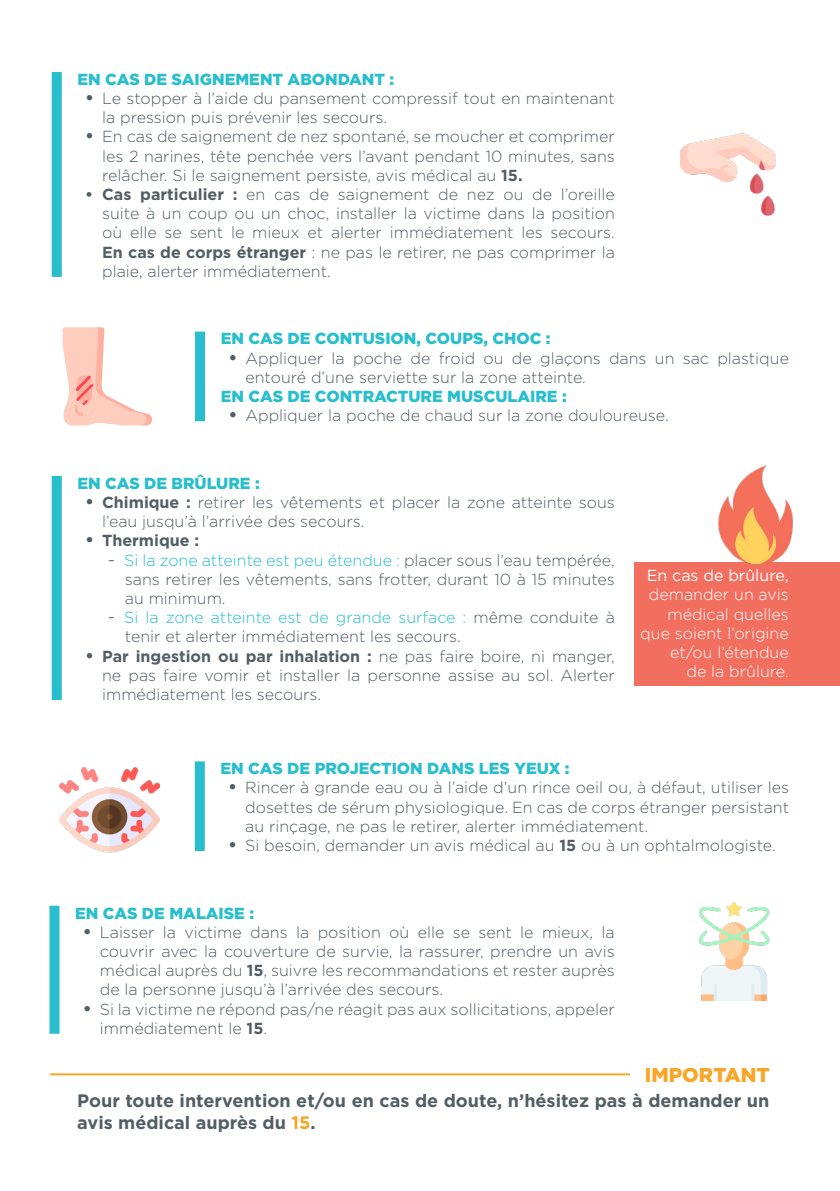
<style>
.page{position:relative;width:840px;height:1191px;background:#fff}
.page>*{position:absolute;margin:0;border:0;box-sizing:border-box;transform-origin:0 0}
.texte{font:900 20px "Gotham";color:#f9a628}
.texte-2{font:700 18px/21.6px "Gotham";color:#525e65}
.t1{font:300 16px/19.2px "Gotham";color:#525e65;text-align:justify}
.Bordure_gauche{font:900 16px "Gotham";color:#28bece}
.bordure___puce_gauch{font:300 16px/19.2px "Gotham";color:#fff;text-align:right}
.t2{font:700 16px "Gotham";color:#525e65}
.s1{font-weight:700;font-size:18px}
.s2{font-weight:700}
.s3{font-size:18px}
.s4{color:#28bece}
.s5{font-weight:400}
.s6{color:#f9a628}
</style>
<div class="page">
<div style="left:52px;top:72px;width:10px;height:205px;background:#28bece"></div>
<div style="left:195px;top:331px;width:10px;height:90px;background:#28bece"></div>
<div style="left:52px;top:476px;width:10px;height:224px;background:#28bece"></div>
<div style="left:195px;top:761px;width:10px;height:90px;background:#28bece"></div>
<div style="left:49px;top:905px;width:10px;height:128px;background:#28bece"></div>
<img style="left:680px;top:133px;width:95px;height:83px">
<img style="left:60px;top:767px;width:99px;height:86px">
<img style="left:698px;top:902px;width:72px;height:98px">
<svg style="left:62px;top:327px;width:90px;height:98px"></svg>
<hr style="left:50px;top:1073px;width:579px;height:2px;background:#f9a628">
<div style="left:633px;top:563px;width:206px;height:123px;background:#f26f60"></div>
<img style="left:707px;top:466px;width:96px;height:98px">
<p class="Bordure_gauche" style="left:77px;top:68px;width:318px">EN CAS DE SAIGNEMENT ABONDANT :</p>
<p class="t1" style="left:102px;top:88px;width:514px;text-indent:-17px"><span class="s1">•</span> Le stopper à l’aide du pansement compressif tout en maintenant la pression puis prévenir les secours.</p>
<p class="t1" style="left:102px;top:127px;width:514px;text-indent:-17px"><span class="s1">•</span> En cas de saignement de nez spontané, se moucher et comprimer les 2 narines, tête penchée vers l’avant pendant 10 minutes, sans relâcher. Si le saignement persiste, avis médical au <span class="s2">15.</span></p>
<p class="t1" style="left:102px;top:184px;width:514px;text-indent:-17px"><span class="s2">• Cas particulier :</span> en cas de saignement de nez ou de l’oreille suite à un coup ou un choc, installer la victime dans la position où elle se sent le mieux et alerter immédiatement les secours.<br><span class="s2">En cas de corps étranger</span> : ne pas le retirer, ne pas comprimer la plaie, alerter immédiatement.</p>
<p class="Bordure_gauche" style="left:221px;top:328px;width:331px">EN CAS DE CONTUSION, COUPS, CHOC :</p>
<p class="t1" style="left:245px;top:348px;width:544px;text-indent:-17px"><span class="s1">•</span> Appliquer la poche de froid ou de glaçons dans un sac plastique entouré d’une serviette sur la zone atteinte.</p>
<p class="Bordure_gauche" style="left:221px;top:385px;width:347px">EN CAS DE CONTRACTURE MUSCULAIRE :</p>
<p class="t1" style="left:228px;top:405px;width:441px"><span class="s1">•</span> Appliquer la poche de chaud sur la zone douloureuse.</p>
<p class="Bordure_gauche" style="left:77px;top:472px;width:184px">EN CAS DE BRÛLURE :</p>
<p class="t1" style="left:102px;top:492px;width:514px;text-indent:-17px"><span class="s1">•</span> <span class="s2">Chimique :</span> retirer les vêtements et placer la zone atteinte sous l’eau jusqu’à l’arrivée des secours.</p>
<p class="t2" style="left:85px;top:530px;width:115px"><span class="s3">•</span> Thermique :</p>
<p class="t1" style="left:125px;top:550px;width:491px;text-indent:-17px"><span class="s3">-</span> <span class="s4">Si la zone atteinte est peu étendue :</span> placer sous l’eau tempérée, sans retirer les vêtements, sans frotter, durant 10 à 15 minutes au minimum.</p>
<p class="t1" style="left:125px;top:607px;width:491px;text-indent:-17px"><span class="s3">-</span> <span class="s4">Si la zone atteinte est de grande surface :</span> même conduite à tenir et alerter immédiatement les secours.</p>
<p class="t1" style="left:102px;top:646px;width:514px;text-indent:-17px"><span class="s1">•</span> <span class="s2">Par ingestion ou par inhalation :</span> ne pas faire boire, ni manger, ne pas faire vomir et installer la personne assise au sol. Alerter immédiatement les secours.</p>
<p class="bordure___puce_gauch" style="left:640px;top:565px;width:150px"><span class="s5">En cas de brûlure, </span>demander un avis médical quelles que soient l’origine et/ou l’étendue<br>de la brûlure.</p>
<p class="Bordure_gauche" style="left:220px;top:757px;width:350px">EN CAS DE PROJECTION DANS LES YEUX :</p>
<p class="t1" style="left:245px;top:777px;width:545px;text-indent:-17px"><span class="s1">•</span> Rincer à grande eau ou à l’aide d’un rince oeil ou, à défaut, utiliser les dosettes de sérum physiologique. En cas de corps étranger persistant au rinçage, ne pas le retirer, alerter immédiatement.</p>
<p class="t1" style="left:228px;top:835px;width:549px"><span class="s1">•</span> Si besoin, demander un avis médical au <span class="s2">15</span> ou à un ophtalmologiste.</p>
<p class="Bordure_gauche" style="left:75px;top:901px;width:180px">EN CAS DE MALAISE :</p>
<p class="t1" style="left:100px;top:922px;width:516px;text-indent:-17px"><span class="s1">•</span> Laisser la victime dans la position où elle se sent le mieux, la couvrir avec la couverture de survie, la rassurer, prendre un avis médical auprès du <span class="s2">15</span>, suivre les recommandations et rester auprès de la personne jusqu’à l’arrivée des secours.</p>
<p class="t1" style="left:100px;top:998px;width:516px;text-indent:-17px"><span class="s1">•</span> Si la victime ne répond pas/ne réagit pas aux sollicitations, appeler immédiatement le <span class="s2">15</span>.</p>
<p class="texte" style="left:644px;top:1061px;width:126px">IMPORTANT</p>
<p class="texte-2" style="left:77px;top:1090px;width:693px">Pour toute intervention et/ou en cas de doute, n’hésitez pas à demander un avis médical auprès du <span class="s6">15</span>.</p>
</div>
